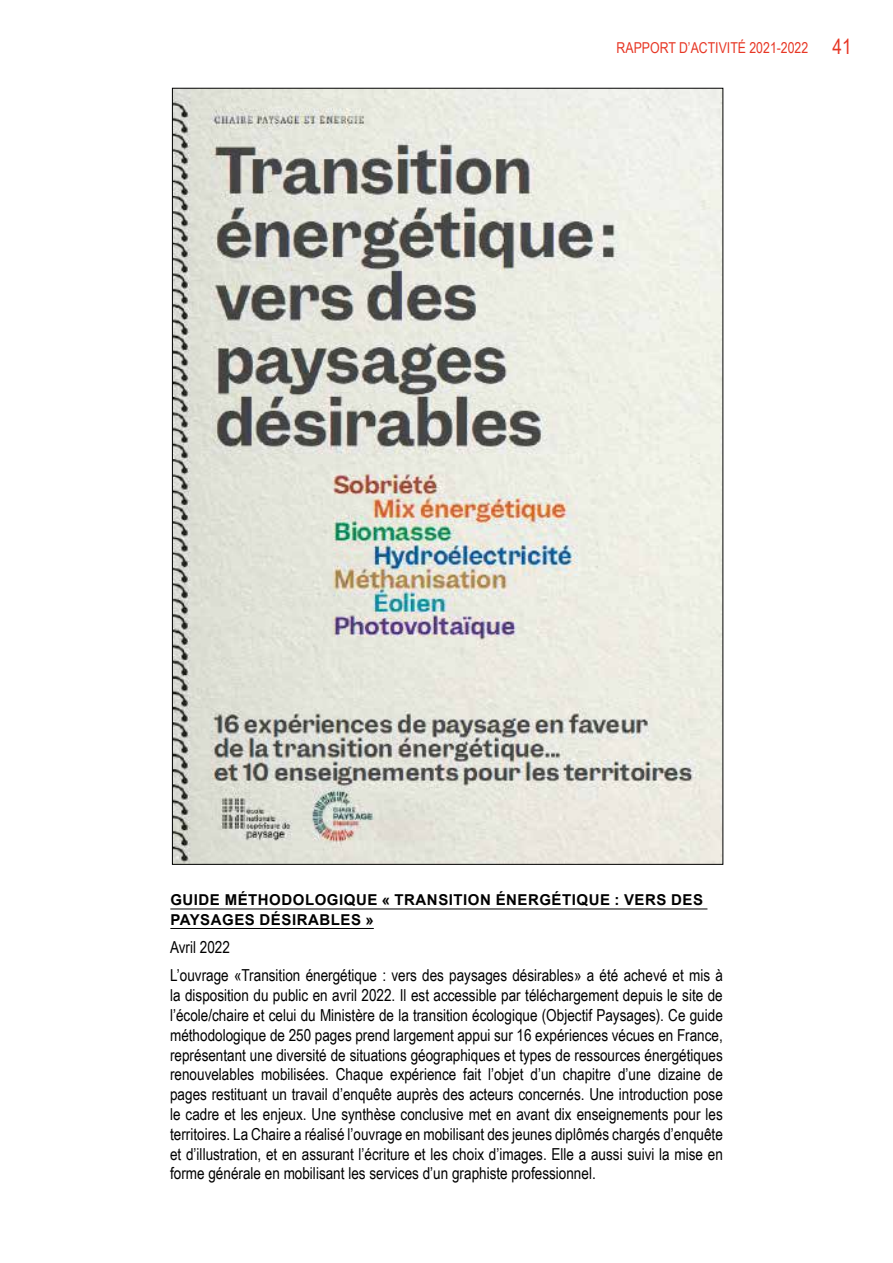
<style>
.page{position:relative;width:893px;height:1263px;background:#fff}
.page>*{position:absolute;margin:0;border:0;box-sizing:border-box;transform-origin:0 0}
.t1{font:16.5px/19.8px "Arial Narrow";color:#000}
.t2{font:700 15px/19.5px "Arial";letter-spacing:.035em;color:#000}
.t3{font:15px "Arial Narrow";color:#e73624}
.s1{font-size:21px}
</style>
<div class="page">
<img style="left:174px;top:90px;width:547px;height:772px">
<hr style="left:170px;top:909px;width:537px;height:1px;background:#000">
<hr style="left:170px;top:928px;width:204px;height:1px;background:#000">
<p class="t3" style="left:617px;top:37px;width:237px">Rapport d’activité 2021-2022 <span class="s1">41</span></p>
<p class="t2" style="left:170px;top:890px;width:534px">GUIDE MÉTHODOLOGIQUE « TRANSITION ÉNERGÉTIQUE : VERS DES<br>PAYSAGES DÉSIRABLES »</p>
<p class="t1" style="left:170px;top:932px;width:554px;line-height:28.3px">Avril 2022<br>L’ouvrage «Transition énergétique : vers des paysages désirables» a été achevé et mis à</p>
<p class="t1" style="left:170px;top:985px;width:554px;text-align:justify">la disposition du public en avril 2022. Il est accessible par téléchargement depuis le site de l’école/chaire et celui du Ministère de la transition écologique (Objectif Paysages). Ce guide méthodologique de 250 pages prend largement appui sur 16 expériences vécues en France, représentant une diversité de situations géographiques et types de ressources énergétiques renouvelables mobilisées. Chaque expérience fait l’objet d’un chapitre d’une dizaine de pages restituant un travail d’enquête auprès des acteurs concernés. Une introduction pose le cadre et les enjeux. Une synthèse conclusive met en avant dix enseignements pour les territoires. La Chaire a réalisé l’ouvrage en mobilisant des jeunes diplômés chargés d’enquête et d’illustration, et en assurant l’écriture et les choix d’images. Elle a aussi suivi la mise en forme générale en mobilisant les services d’un graphiste professionnel.</p>
</div>
